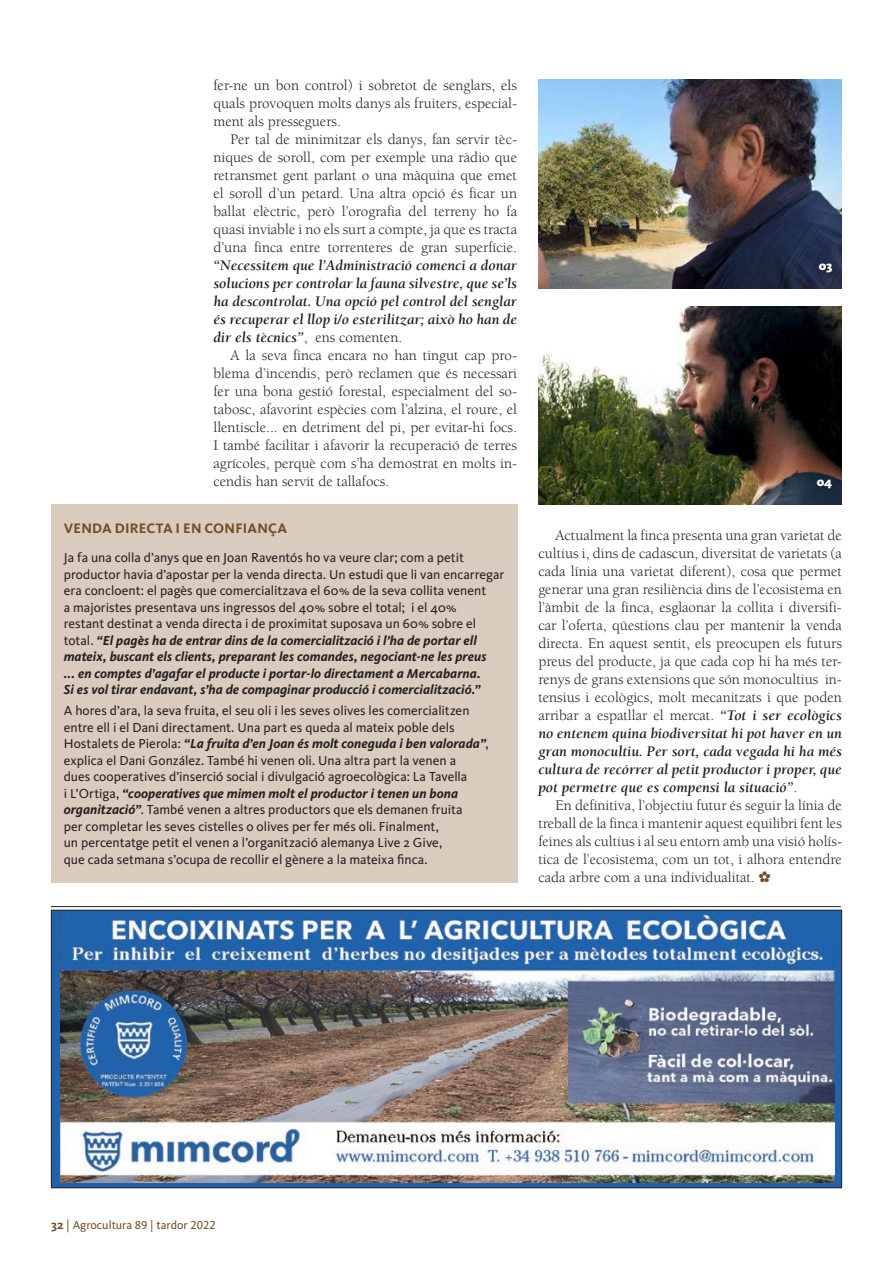
<style>
.page{position:relative;width:893px;height:1263px;background:#fff}
.page>*{position:absolute;margin:0;border:0;box-sizing:border-box;transform-origin:0 0}
.t1{font:15px/18px "Berkeley";color:#231f20;text-align:justify}
.t2{font:italic 700 15px/18px "Berkeley";color:#231f20;text-align:justify}
.t3{font:700 14.25px "Kievit OT";letter-spacing:.02em;color:#744c27}
.t4{font:13.5px/16.5px "Kievit OT";color:#231f20}
.t5{font:900 12.75px "Kievit OT";color:#fff}
.t6{font:12px "Kievit OT";color:#744c27}
.s1{font-weight:400;font-style:normal}
.s2{font-weight:700;font-style:italic}
.s3{color:#744c27}
.s4{font-weight:700;font-size:12.75px}
.s5{font-size:12.75px}
</style>
<div class="page">
<img style="left:538px;top:79px;width:304px;height:209px">
<img style="left:538px;top:306px;width:304px;height:198px">
<div style="left:51px;top:504px;width:466px;height:378px;background:#d9cbbe"></div>
<div style="left:51px;top:910px;width:791px;height:278px;background:#2063ac"></div>
<img style="left:60px;top:912px;width:775px;height:270px">
<hr style="left:51px;top:906px;width:790px;height:1px;background:#231f20">
<div style="left:817px;top:262px;width:22px;height:18px;background:#231f20;opacity:.75"></div>
<div style="left:815px;top:478px;width:24px;height:18px;background:#1a2837"></div>
<p class="t1" style="left:213px;top:77px;width:305px">fer-ne un bon control) i sobretot de senglars, els quals provoquen molts danys als fruiters, especial&shy;ment als presseguers.</p>
<p class="t1" style="left:213px;top:131px;width:305px;text-indent:17px">Per tal de minimitzar els danys, fan servir tèc&shy;niques de soroll, com per exemple una ràdio que retransmet gent parlant o una màquina que emet el soroll d’un petard. Una altra opció és ficar un ballat elèctric, però l’orografia del terreny ho fa quasi inviable i no els surt a compte, ja que es tracta d’una finca entre torrenteres de gran superfície.</p>
<p class="t2" style="left:213px;top:257px;width:305px">“Necessitem que l’Administració comenci a donar solucions per controlar la fauna silvestre, que se’ls ha descontrolat. Una opció pel control del senglar és recuperar el llop i/o esterilitzar; això ho han de dir els tècnics”<span class="s1">, ens comenten.</span></p>
<p class="t1" style="left:213px;top:347px;width:305px;text-indent:17px">A la seva finca encara no han tingut cap pro&shy;blema d’incendis, però reclamen que és necessari fer una bona gestió forestal, especialment del so&shy;tabosc, afavorint espècies com l’alzina, el roure, el llentiscle... en detriment del pi, per evitar-hi focs.<br>I també facilitar i afavorir la recuperació de terres agrícoles, perquè com s’ha demostrat en molts in&shy;cendis han servit de tallafocs.</p>
<p class="t3" style="left:64px;top:520px;width:76px">VENDA DIRECTA</p>
<p class="t3" style="left:176px;top:520px;width:111px">I EN CONFIANÇA</p>
<p class="t4" style="left:64px;top:550px;width:442px">Ja fa una colla d’anys que en Joan Raventós ho va veure clar; com a petit productor havia d’apostar per la venda directa. Un estudi que li van encarregar era concloent: el pagès que comercialitzava el 60% de la seva collita venent<br>a majoristes presentava uns ingressos del 40% sobre el total; i el 40%<br>restant destinat a venda directa i de proximitat suposava un 60% sobre el total. <span class="s2">“El pagès ha de entrar dins de la comercialització i l’ha de portar ell mateix, buscant els clients, preparant les comandes, negociant-ne les preus<br>... en comptes d’agafar el producte i portar-lo directament a Mercabarna.<br>Si es vol tirar endavant, s’ha de compaginar producció i comercialització.”</span></p>
<p class="t4" style="left:64px;top:702px;width:426px">A hores d’ara, la seva fruita, el seu oli i les seves olives les comercialitzen entre ell i el Dani directament. Una part es queda al mateix poble dels Hostalets de Pierola: <span class="s2">“La fruita d’en Joan és molt coneguda i ben valorada”</span>, explica el Dani González. També hi venen oli. Una altra part la venen a<br>dues cooperatives d’inserció social i divulgació agroecològica: La Tavella<br>i L’Ortiga, <span class="s2">“cooperatives que mimen molt el productor i tenen un bona organització”</span>. També venen a altres productors que els demanen fruita<br>per completar les seves cistelles o olives per fer més oli. Finalment,<br>un percentatge petit el venen a l’organització alemanya Live 2 Give,<br>que cada setmana s’ocupa de recollir el gènere a la mateixa finca.</p>
<p class="t5" style="left:819px;top:258px;width:15px">03</p>
<p class="t5" style="left:817px;top:474px;width:17px">04</p>
<p class="t1" style="left:538px;top:527px;width:305px;text-indent:17px">Actualment la finca presenta una gran varietat de cultius i, dins de cadascun, diversitat de varietats (a cada línia una varietat diferent), cosa que permet generar una gran resiliència dins de l’ecosistema en l’àmbit de la finca, esglaonar la collita i diversifi&shy;car l’oferta, qüestions clau per mantenir la venda directa. En aquest sentit, els preocupen els futurs preus del producte, ja que cada cop hi ha més ter&shy;renys de grans extensions que són monocultius in&shy;tensius i ecològics, molt mecanitzats i que poden arribar a espatllar el mercat. <span class="s2">“Tot i ser ecològics no entenem quina biodiversitat hi pot haver en un gran monocultiu. Per sort, cada vegada hi ha més cultura de recórrer al petit productor i proper, que pot permetre que es compensi la situació”</span>.</p>
<p class="t1" style="left:538px;top:797px;width:305px;text-indent:17px">En definitiva, l’objectiu futur és seguir la línia de treball de la finca i mantenir aquest equilibri fent les feines als cultius i al seu entorn amb una visió holís&shy;tica de l’ecosistema, com un tot, i alhora entendre cada arbre com a una individualitat. <span class="s3">✿</span></p>
<p class="t6" style="left:51px;top:1218px;width:166px"><span class="s4">32</span> <span class="s5">|</span> Agrocultura 89 | tardor 2022</p>
</div>
